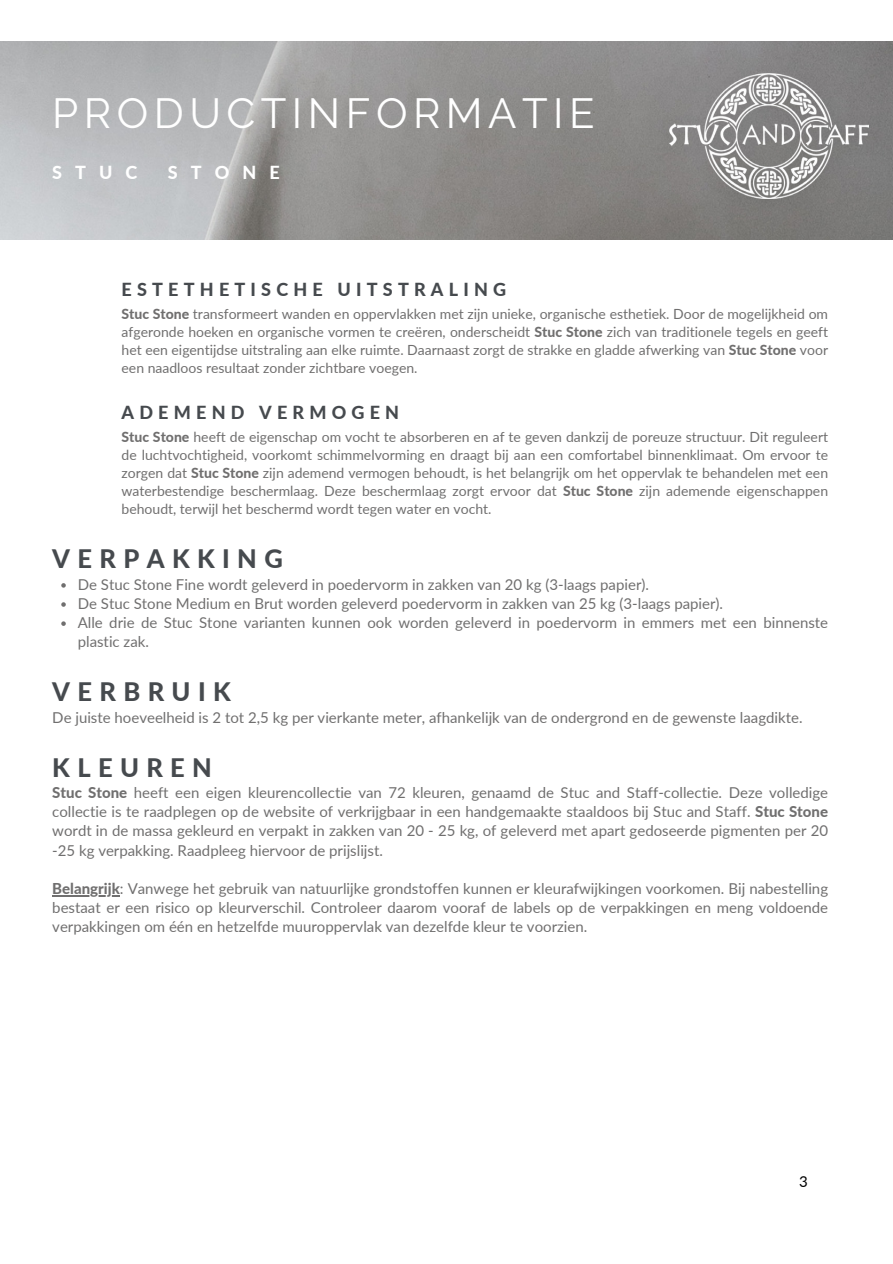
<style>
.page{position:relative;width:893px;height:1264px;background:#fff}
.page>*{position:absolute;margin:0;border:0;box-sizing:border-box;transform-origin:0 0}
.t1{font:42px "Raleway";letter-spacing:.13em;color:#fff}
.t2{font:800 25.5px "Lato";letter-spacing:.29em;color:#464a4e}
.t3{font:800 18px "Lato";letter-spacing:.29em;color:#464a4e}
.t4{font:800 18px "Lato";letter-spacing:.725em;color:#fff}
.t5{font:15px/19px "Lato";color:#706f6f;text-align:justify}
.t6{font:15px "Lato";color:#000}
.t7{font:13.95px/18px "Lato";color:#706f6f;text-align:justify}
.s1{font-weight:800}
</style>
<div class="page">
<img style="left:0;top:42px;width:892px;height:197px">
<img style="left:659px;top:63px;width:221px;height:149px">
<img style="left:669px;top:74px;width:199px;height:125px">
<svg style="left:61px;top:583px;width:5px;height:4px"></svg>
<svg style="left:61px;top:602px;width:5px;height:4px"></svg>
<svg style="left:61px;top:621px;width:5px;height:5px"></svg>
<hr style="left:52px;top:895px;width:68px;height:1px;background:#706f6f">
<p class="t1" style="left:52px;top:88px;width:544px">PRODUCTINFORMATIE</p>
<p class="t4" style="left:52px;top:161px;width:87px">STUC</p>
<p class="t4" style="left:168px;top:161px;width:113px">STONE</p>
<p class="t3" style="left:122px;top:278px;width:386px">ESTETHETISCHE UITSTRALING</p>
<p class="t7" style="left:122px;top:304px;width:708px"><span class="s1">Stuc Stone</span> transformeert wanden en oppervlakken met zijn unieke, organische esthetiek. Door de mogelijkheid om afgeronde hoeken en organische vormen te creëren, onderscheidt <span class="s1">Stuc Stone</span> zich van traditionele tegels en geeft het een eigentijdse uitstraling aan elke ruimte. Daarnaast zorgt de strakke en gladde afwerking van <span class="s1">Stuc Stone</span> voor een naadloos resultaat zonder zichtbare voegen.</p>
<p class="t3" style="left:122px;top:401px;width:279px">ADEMEND VERMOGEN</p>
<p class="t7" style="left:122px;top:428px;width:708px"><span class="s1">Stuc Stone</span> heeft de eigenschap om vocht te absorberen en af te geven dankzij de poreuze structuur. Dit reguleert de luchtvochtigheid, voorkomt schimmelvorming en draagt bij aan een comfortabel binnenklimaat. Om ervoor te zorgen dat <span class="s1">Stuc Stone</span> zijn ademend vermogen behoudt, is het belangrijk om het oppervlak te behandelen met een waterbestendige beschermlaag. Deze beschermlaag zorgt ervoor dat <span class="s1">Stuc Stone</span> zijn ademende eigenschappen behoudt, terwijl het beschermd wordt tegen water en vocht.</p>
<p class="t2" style="left:52px;top:543px;width:232px">VERPAKKING</p>
<p class="t5" style="left:78px;top:574px;width:572px">De Stuc Stone Fine wordt geleverd in poedervorm in zakken van 20 kg (3-laags papier).</p>
<p class="t5" style="left:78px;top:593px;width:646px">De Stuc Stone Medium en Brut worden geleverd poedervorm in zakken van 25 kg (3-laags papier).</p>
<p class="t5" style="left:78px;top:613px;width:751px">Alle drie de Stuc Stone varianten kunnen ook worden geleverd in poedervorm in emmers met een binnenste plastic zak.</p>
<p class="t2" style="left:52px;top:676px;width:180px">VERBRUIK</p>
<p class="t5" style="left:52px;top:707px;width:751px">De juiste hoeveelheid is 2 tot 2,5 kg per vierkante meter, afhankelijk van de ondergrond en de gewenste laagdikte.</p>
<p class="t2" style="left:52px;top:751px;width:161px">KLEUREN</p>
<p class="t5" style="left:52px;top:783px;width:777px"><span class="s1">Stuc Stone</span> heeft een eigen kleurencollectie van 72 kleuren, genaamd de Stuc and Staff-collectie. Deze volledige collectie is te raadplegen op de website of verkrijgbaar in een handgemaakte staaldoos bij Stuc and Staff. <span class="s1">Stuc Stone </span>wordt in de massa gekleurd en verpakt in zakken van 20 - 25 kg, of geleverd met apart gedoseerde pigmenten per 20 -25 kg verpakking. Raadpleeg hiervoor de prijslijst.</p>
<p class="t5" style="left:52px;top:878px;width:777px"><span class="s1">Belangrijk</span>: Vanwege het gebruik van natuurlijke grondstoffen kunnen er kleurafwijkingen voorkomen. Bij nabestelling bestaat er een risico op kleurverschil. Controleer daarom vooraf de labels op de verpakkingen en meng voldoende verpakkingen om één en hetzelfde muuroppervlak van dezelfde kleur te voorzien.</p>
<p class="t6" style="left:799px;top:1172px;width:10px">3</p>
</div>
